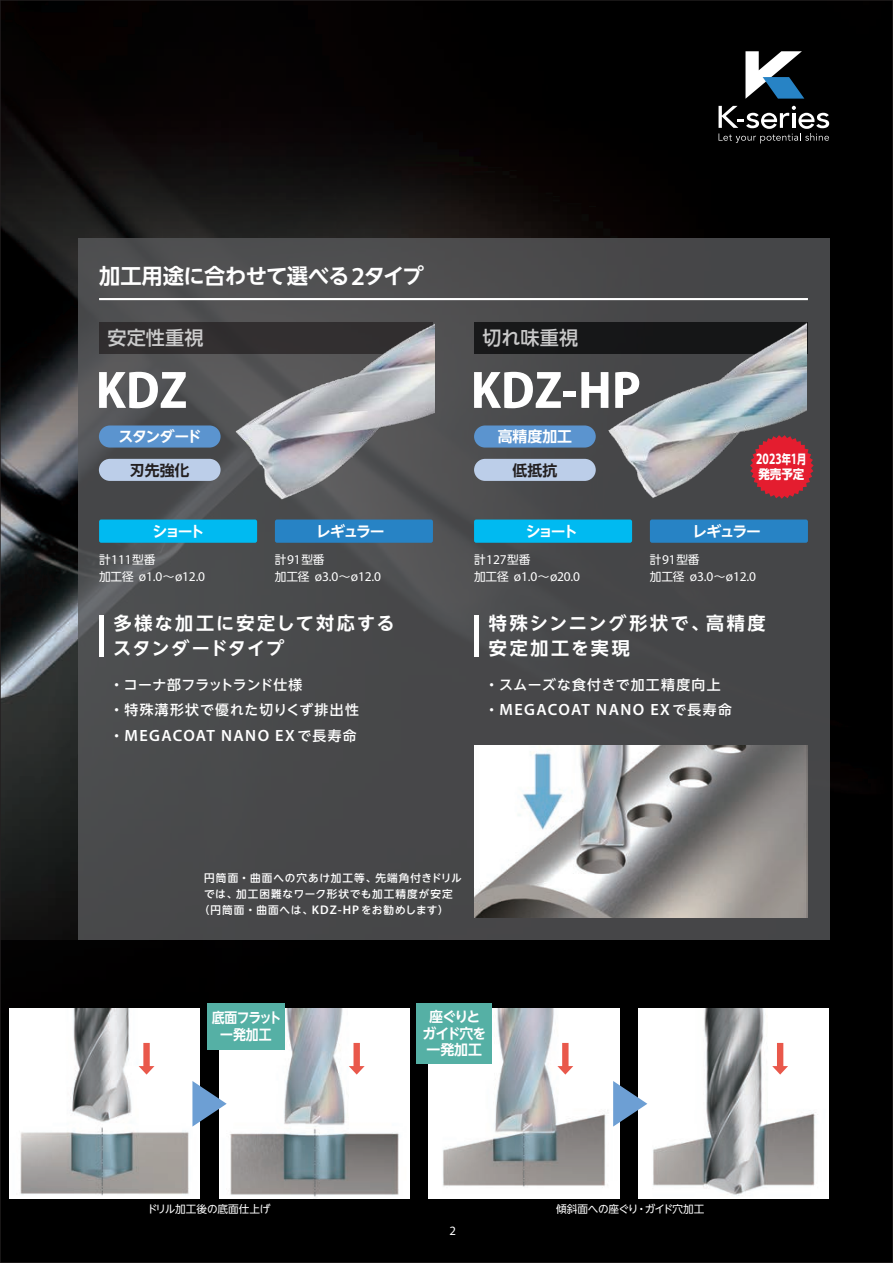
<style>
.page{position:relative;width:893px;height:1263px;background:#fff}
.page>*{position:absolute;margin:0;border:0;box-sizing:border-box;transform-origin:0 0}
.t1{font:700 semi-condensed 53.1px "Myriad Pro";color:#fff}
.t2{font:700 21.3px "UD Shin Go NT Pro De";letter-spacing:-.03em;color:#fff}
.t3{font:500 19.2px "UD Shin Go NT Pro";letter-spacing:.01em;color:#fff}
.t4{font:700 18px/25.5px "UD Shin Go NT Pro De";letter-spacing:.12em;color:#fff}
.t5{font:700 18px/25.5px "UD Shin Go NT Pro De";letter-spacing:.15em;color:#fff}
.t6{font:600 16.35px "Myriad Pro";letter-spacing:.085em;color:#fff}
.t7{font:700 15.9px "Myriad Pro";color:#fff;scale:.72 1}
.t8{font:700 14.85px "UD Shin Go NT Pro De";letter-spacing:-.095em;color:#fff}
.t9{font:700 14.85px "UD Shin Go NT Pro De";color:#231f20}
.t10{font:700 14.25px/16.8px "UD Shin Go NT Pro De";letter-spacing:-.055em;color:#fff;text-align:center}
.t11{font:700 14.25px/16.8px "UD Shin Go NT Pro De";letter-spacing:-.03em;color:#fff;text-align:center;scale:.9 1}
.t12{font:500 13.8px/25.5px "UD Shin Go NT Pro";letter-spacing:.07em;color:#fff}
.t13{font:500 13.8px "UD Shin Go NT Pro";letter-spacing:.1em;color:#fff}
.t14{font:13.5px "Myriad Pro";letter-spacing:-.015em;color:#fff}
.t15{font:700 12.75px "UD Shin Go NT Pro";color:#fff;scale:.9 1}
.t16{font:12.75px "Myriad Pro";color:#fff}
.t17{font:11.7px "UD Shin Go NT Pro";letter-spacing:-.015em;color:#fff}
.t18{font:500 10.65px "UD Shin Go NT Pro";letter-spacing:.1em;color:#fff}
.t19{font:10.65px "UD Shin Go NT Pro";letter-spacing:-.015em;color:#fff}
.s1{font-family:"Myriad Pro";font-weight:600;font-size:25.95px}
.s2{font-family:"UD Shin Go NT Pro";font-size:12.75px}
.s3{font-family:"Myriad Pro";font-size:13.5px}
.s4{font-family:"UD Shin Go NT Pro";font-size:11.7px}
.s5{font-family:"UD Shin Go NT Pro";font-weight:500;font-size:13.8px}
.s6{font-family:"Myriad Pro";font-weight:600;font-size:12.6px}
</style>
<div class="page">
<img style="left:2px;top:2px;width:889px;height:938px">
<div style="left:0;top:940px;width:893px;height:323px;background:#000"></div>
<img style="left:10px;top:1008px;width:190px;height:190px">
<img style="left:219px;top:1008px;width:190px;height:190px">
<img style="left:429px;top:1008px;width:190px;height:190px">
<img style="left:638px;top:1009px;width:191px;height:189px">
<div style="left:78px;top:238px;width:751px;height:702px;background:#48484a"></div>
<svg style="left:745px;top:51px;width:59px;height:48px"></svg>
<svg style="left:718px;top:106px;width:111px;height:38px;background:#3b3b3b"></svg>
<div style="left:207px;top:1003px;width:78px;height:46px;background:#55b0a5"></div>
<div style="left:416px;top:1003px;width:76px;height:60px;background:#55b0a5"></div>
<svg style="left:192px;top:1081px;width:35px;height:45px"></svg>
<svg style="left:613px;top:1081px;width:34px;height:45px"></svg>
<div style="left:143px;top:1043px;width:7px;height:25px;background:#e9584b"></div>
<svg style="left:139px;top:1066px;width:15px;height:8px"></svg>
<div style="left:353px;top:1043px;width:7px;height:25px;background:#e9584b"></div>
<svg style="left:349px;top:1066px;width:16px;height:8px"></svg>
<div style="left:562px;top:1043px;width:7px;height:25px;background:#e9584b"></div>
<svg style="left:557px;top:1066px;width:16px;height:8px"></svg>
<div style="left:777px;top:1043px;width:6px;height:25px;background:#e9584b"></div>
<svg style="left:772px;top:1066px;width:16px;height:8px"></svg>
<div style="left:474px;top:519px;width:158px;height:24px;background:#00baf1;border-radius:2px"></div>
<div style="left:99px;top:519px;width:158px;height:24px;background:#00baf1;border-radius:2px"></div>
<div style="left:99px;top:425px;width:122px;height:23px;background:#5b94cf;border-radius:11px"></div>
<div style="left:474px;top:425px;width:122px;height:23px;background:#5b94cf;border-radius:11px"></div>
<div style="left:99px;top:459px;width:122px;height:22px;background:#bccee9;border-radius:11px"></div>
<div style="left:474px;top:459px;width:122px;height:22px;background:#bccee9;border-radius:11px"></div>
<div style="left:275px;top:519px;width:158px;height:24px;background:#2783c5;border-radius:2px"></div>
<div style="left:650px;top:519px;width:158px;height:24px;background:#2783c5;border-radius:2px"></div>
<div style="left:474px;top:322px;width:334px;height:32px;background:#171819"></div>
<div style="left:99px;top:322px;width:334px;height:32px;background:#312f30"></div>
<hr style="left:99px;top:298px;width:709px;height:2px;background:#fff">
<img style="left:571px;top:322px;width:236px;height:176px">
<img style="left:209px;top:302px;width:225px;height:201px">
<div style="left:99px;top:615px;width:5px;height:41px;background:#fff"></div>
<div style="left:474px;top:615px;width:5px;height:41px;background:#fff"></div>
<img style="left:474px;top:746px;width:334px;height:172px">
<svg style="left:737px;top:426px;width:77px;height:73px"></svg>
<h2 class="t2" style="left:99px;top:259px;width:326px">加工用途に合わせて選べる<span class="s1">2</span>タイプ</h2>
<h3 class="t3" style="left:108px;top:322px;width:98px">安定性重視</h3>
<h3 class="t3" style="left:483px;top:322px;width:97px">切れ味重視</h3>
<h1 class="t1" style="left:96px;top:356px;width:93px">KDZ</h1>
<h1 class="t1" style="left:471px;top:356px;width:172px">KDZ-HP</h1>
<h3 class="t8" style="left:119px;top:424px;width:85px">スタンダード</h3>
<h3 class="t8" style="left:498px;top:424px;width:76px">高精度加工</h3>
<h3 class="t9" style="left:130px;top:458px;width:61px">刃先強化</h3>
<h3 class="t9" style="left:513px;top:458px;width:46px">低抵抗</h3>
<h3 class="t7" style="left:756px;top:449px;width:71px">2023<span class="s2">年</span>1<span class="s2">月</span></h3>
<p class="t15" style="left:758px;top:464px;width:53px">発売予定</p>
<h3 class="t8" style="left:316px;top:519px;width:70px">レギュラー</h3>
<h3 class="t8" style="left:692px;top:519px;width:70px">レギュラー</h3>
<h3 class="t8" style="left:153px;top:519px;width:54px">ショート</h3>
<h3 class="t8" style="left:526px;top:519px;width:54px">ショート</h3>
<p class="t17" style="left:99px;top:550px;width:58px">計<span class="s3">111</span>型番</p>
<p class="t14" style="left:99px;top:568px;width:108px"><span class="s4">加工径</span> ø1.0<span class="s4">～</span>ø12.0</p>
<p class="t17" style="left:275px;top:550px;width:51px">計<span class="s3">91</span>型番</p>
<p class="t14" style="left:275px;top:568px;width:108px"><span class="s4">加工径</span> ø3.0<span class="s4">～</span>ø12.0</p>
<p class="t17" style="left:474px;top:550px;width:58px">計<span class="s3">127</span>型番</p>
<p class="t14" style="left:474px;top:568px;width:108px"><span class="s4">加工径</span> ø1.0<span class="s4">～</span>ø20.0</p>
<p class="t17" style="left:650px;top:550px;width:51px">計<span class="s3">91</span>型番</p>
<p class="t14" style="left:650px;top:568px;width:108px"><span class="s4">加工径</span> ø3.0<span class="s4">～</span>ø12.0</p>
<h3 class="t4" style="left:113px;top:610px;width:283px">多様な加工に安定して対応するスタンダードタイプ</h3>
<h3 class="t5" style="left:489px;top:610px;width:278px">特殊シンニング形状で、高精度安定加工を実現</h3>
<p class="t12" style="left:110px;top:671px;width:251px">・コーナ部フラットランド仕様<br>・特殊溝形状で優れた切りくず排出性</p>
<h3 class="t6" style="left:110px;top:725px;width:248px"><span class="s5">・</span>MEGACOAT NANO EX <span class="s5">で長寿命</span></h3>
<p class="t13" style="left:485px;top:673px;width:237px">・スムーズな食付きで加工精度向上</p>
<h3 class="t6" style="left:485px;top:699px;width:248px"><span class="s5">・</span>MEGACOAT NANO EX <span class="s5">で長寿命</span></h3>
<p class="t18" style="left:204px;top:869px;width:259px">円筒面・曲面への穴あけ加工等、先端角付きドリル</p>
<p class="t18" style="left:204px;top:885px;width:250px">では、加工困難なワーク形状でも加工精度が安定</p>
<p class="t18" style="left:199px;top:901px;width:251px">（円筒面・曲面へは、<span class="s6">KDZ-HP</span>をお勧めします）</p>
<h3 class="t11" style="left:212px;top:1009px;width:79px">底面フラット一発加工</h3>
<h3 class="t10" style="left:422px;top:1007px;width:65px">座ぐりとガイド穴を一発加工</h3>
<p class="t19" style="left:147px;top:1200px;width:125px">ドリル加工後の底面仕上げ</p>
<p class="t19" style="left:556px;top:1200px;width:150px">傾斜面への座ぐり・ガイド穴加工</p>
<p class="t16" style="left:450px;top:1223px;width:8px">2</p>
</div>
